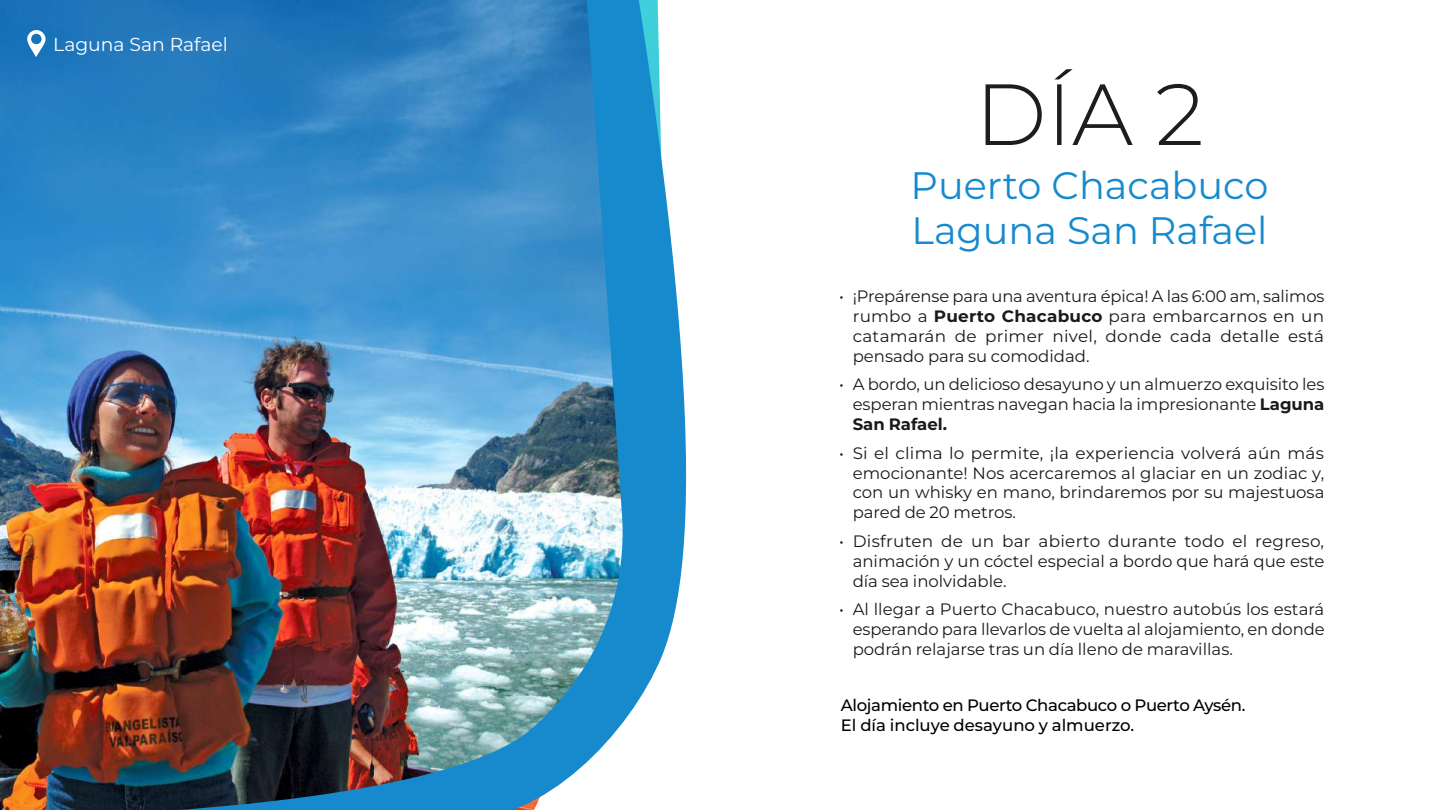
<style>
.page{position:relative;width:1440px;height:810px;background:#fff}
.page>*{position:absolute;margin:0;border:0;box-sizing:border-box;transform-origin:0 0}
.t1{font:300 86.62px "Montserrat";color:#1d1d1b}
.t2{font:38.25px/45.9px "Montserrat";color:#168acd}
.t3{font:18.75px "Montserrat";color:#fff}
.t4{font:16.5px/19.8px "Montserrat";color:#1a1a1a;text-align:justify}
.t5{font:500 16.5px/19.8px "Montserrat";letter-spacing:-.02em;color:#000}
.s1{font-weight:700}
</style>
<div class="page">
<img style="left:0;top:0;width:687px;height:810px">
<svg style="left:26px;top:30px;width:21px;height:27px"></svg>
<p class="t3" style="left:53px;top:32px;width:176px">Laguna San Rafael</p>
<h1 class="t1" style="left:975px;top:57px;width:231px">DÍA 2</h1>
<h2 class="t2" style="left:911px;top:161px;width:359px">Puerto Chacabuco<br>Laguna San Rafael</h2>
<p class="t4" style="left:853px;top:286px;width:473px;text-indent:-14px">• ¡Prepárense para una aventura épica! A las 6:00 am, salimos rumbo a <span class="s1">Puerto Chacabuco</span> para embarcarnos en un catamarán de primer nivel, donde cada detalle está pensado para su comodidad.</p>
<p class="t4" style="left:853px;top:374px;width:473px;text-indent:-13px">• A bordo, un delicioso desayuno y un almuerzo exquisito les esperan mientras navegan hacia la impresionante <span class="s1">Laguna San Rafael.</span></p>
<p class="t4" style="left:853px;top:443px;width:473px;text-indent:-13px">• Si el clima lo permite, ¡la experiencia volverá aún más emocionante! Nos acercaremos al glaciar en un zodiac y, con un whisky en mano, brindaremos por su majestuosa pared de 20 metros.</p>
<p class="t4" style="left:853px;top:531px;width:473px;text-indent:-13px">• Disfruten de un bar abierto durante todo el regreso, animación y un cóctel especial a bordo que hará que este día sea inolvidable.</p>
<p class="t4" style="left:853px;top:599px;width:473px;text-indent:-13px">• Al llegar a Puerto Chacabuco, nuestro autobús los estará esperando para llevarlos de vuelta al alojamiento, en donde podrán relajarse tras un día lleno de maravillas.</p>
<p class="t5" style="left:841px;top:695px;width:406px">Alojamiento en Puerto Chacabuco o Puerto Aysén.<br>El día incluye desayuno y almuerzo.</p>
</div>
